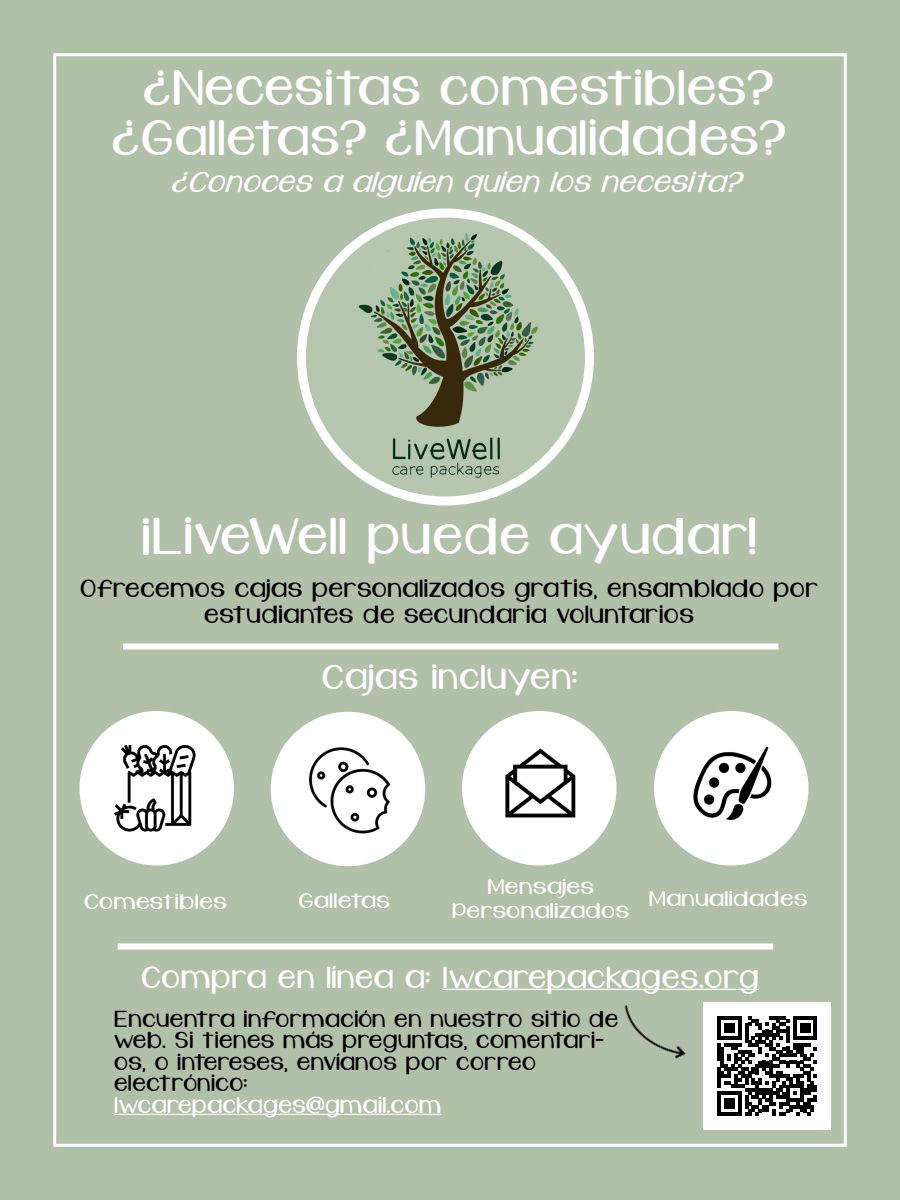
<style>
.page{position:relative;width:900px;height:1200px;background:#b1c0a9}
.page>*{position:absolute;margin:0;border:0;box-sizing:border-box;transform-origin:0 0}
.t1{font:40.5px "KG Dark Side";letter-spacing:.035em;color:#fff}
.t2{font:39px "KG Dark Side";letter-spacing:.03em;color:#fff}
.t3{font:27px "KG Dark Side";letter-spacing:.04em;color:#fff}
.t4{font:24px "KG Dark Side";letter-spacing:.03em;color:#fff}
.t5{font:italic 22.5px "KG Dark Side";color:#fff}
.t6{font:19.5px/25.5px "KG Dark Side";letter-spacing:.035em;color:#000;text-align:center}
.t7{font:18px/21.6px "KG Dark Side";letter-spacing:.03em;color:#000}
.t8{font:18px "KG Dark Side";letter-spacing:.03em;color:#fff}
.t9{font:16.5px "KG Dark Side";letter-spacing:.03em;color:#fff;scale:1.09 1}
</style>
<div class="page">
<img style="left:302px;top:213px;width:288px;height:288px;border-radius:144px">
<div style="left:297px;top:208px;width:297px;height:298px;border:9px solid #fff;border-radius:50%"></div>
<div style="left:123px;top:644px;width:655px;height:6px;background:#fff"></div>
<div style="left:118px;top:944px;width:655px;height:6px;background:#fff"></div>
<div style="left:704px;top:1002px;width:127px;height:128px;background:#fff"></div>
<svg style="left:717px;top:1016px;width:100px;height:100px"></svg>
<div style="left:80px;top:711px;width:154px;height:155px;background:#fff;border-radius:50%"></div>
<div style="left:271px;top:712px;width:154px;height:154px;background:#fff;border-radius:50%"></div>
<div style="left:462px;top:711px;width:154px;height:155px;background:#fff;border-radius:50%"></div>
<div style="left:654px;top:711px;width:154px;height:155px;background:#fff;border-radius:50%"></div>
<img style="left:114px;top:744px;width:82px;height:88px">
<img style="left:308px;top:747px;width:83px;height:87px">
<img style="left:505px;top:748px;width:71px;height:70px">
<img style="left:693px;top:746px;width:79px;height:74px">
<hr style="left:443px;top:989px;width:316px;height:1px;background:#fff">
<div style="left:609px;top:978px;width:94px;height:98px;background:#b1c0a9"></div>
<hr style="left:114px;top:1114px;width:327px;height:1px;background:#fff">
<p class="t2" style="left:145px;top:61px;width:631px">¿Necesitas comestibles?</p>
<p class="t2" style="left:113px;top:111px;width:675px">¿Galletas? ¿Manualidades?</p>
<p class="t5" style="left:171px;top:167px;width:580px">¿Conoces a alguien quien los necesita?</p>
<p class="t1" style="left:143px;top:508px;width:615px">¡LiveWell puede ayudar!</p>
<p class="t6" style="left:80px;top:576px;width:740px">Ofrecemos cajas personalizados gratis, ensamblado por estudiantes de secundaria voluntarios</p>
<p class="t3" style="left:322px;top:658px;width:258px">Cajas incluyen:</p>
<p class="t9" style="left:487px;top:876px;width:99px">Mensajes</p>
<p class="t9" style="left:452px;top:900px;width:164px">Personalizados</p>
<p class="t9" style="left:84px;top:891px;width:133px">Comestibles</p>
<p class="t9" style="left:298px;top:889px;width:86px">Galletas</p>
<p class="t9" style="left:649px;top:888px;width:147px">Manualidades</p>
<p class="t4" style="left:141px;top:961px;width:619px">Compra en línea a: lwcarepackages.org</p>
<p class="t7" style="left:114px;top:1008px;width:506px">Encuentra información en nuestro sitio de web. Si tienes más preguntas, comentari&shy;os, o intereses, envíanos por correo</p>
<p class="t7" style="left:114px;top:1073px;width:135px">electrónico:</p>
<p class="t8" style="left:114px;top:1093px;width:329px">lwcarepackages@gmail.com</p>
</div>
